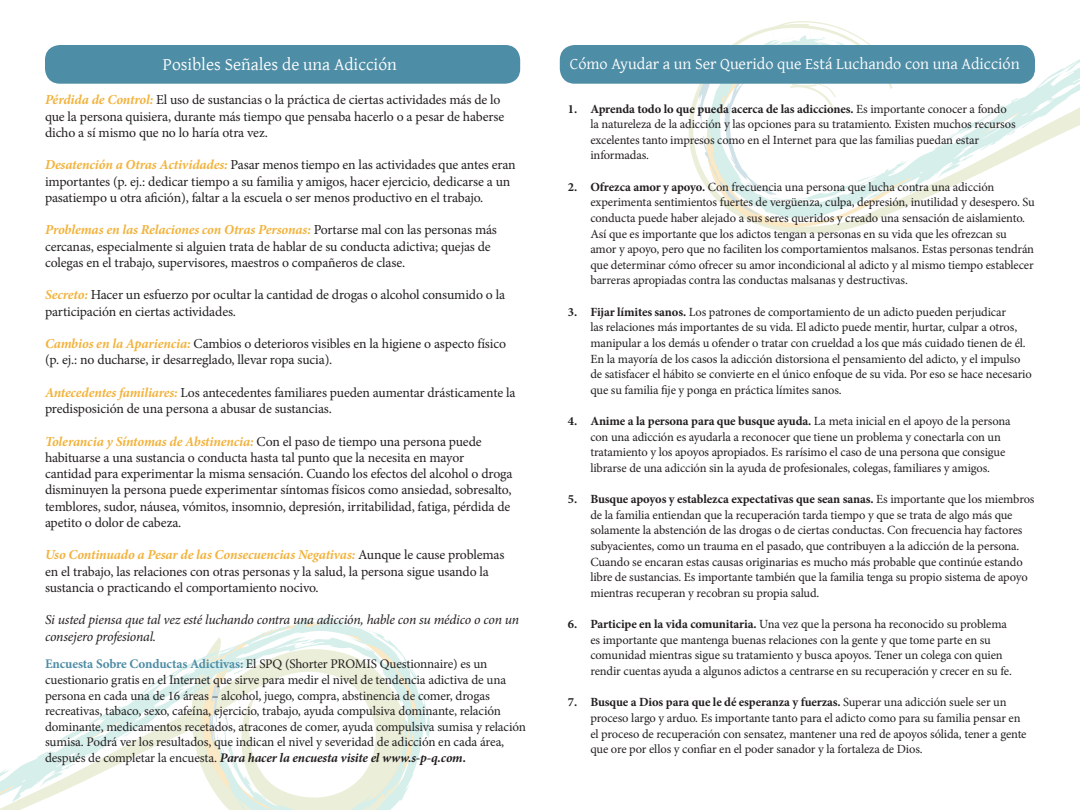
<style>
.page{position:relative;width:1080px;height:810px;background:#fff}
.page>*{position:absolute;margin:0;border:0;box-sizing:border-box;transform-origin:0 0}
.t1{font:17.5px "Gentium";color:#fff}
.t2{font:16.25px "Gentium";color:#fff}
.t3{font:13.75px/16.2px "Minion Pro";letter-spacing:-.01em;color:#231f20}
.t4{font:italic 13.75px/16.2px "Minion Pro";letter-spacing:-.02em;color:#231f20}
.t5{font:13.12px/15.6px "Minion Pro";letter-spacing:-.01em;color:#231f20}
.t6{font:12.5px/15.6px "Minion Pro";letter-spacing:-.01em;color:#231f20}
.s1{font-weight:700;font-style:italic;color:#f2b33d}
.s2{font-weight:700;color:#4e8da6}
.s3{font-weight:700;font-style:italic}
.s4{font-weight:700}
</style>
<div class="page">
<svg style="left:0;top:618px;width:430px;height:192px"></svg>
<svg style="left:209px;top:681px;width:21px;height:70px"></svg>
<svg style="left:112px;top:707px;width:6px;height:4px"></svg>
<svg style="left:88px;top:719px;width:13px;height:8px"></svg>
<svg style="left:51px;top:741px;width:10px;height:6px"></svg>
<svg style="left:109px;top:739px;width:10px;height:5px"></svg>
<div style="left:45px;top:45px;width:475px;height:39px;background:#4e8da6;border-radius:15px"></div>
<svg style="left:688px;top:88px;width:10px;height:84px"></svg>
<svg style="left:732px;top:21px;width:348px;height:208px"></svg>
<svg style="left:1010px;top:98px;width:6px;height:5px"></svg>
<svg style="left:986px;top:111px;width:12px;height:7px"></svg>
<svg style="left:949px;top:133px;width:9px;height:5px"></svg>
<svg style="left:1007px;top:130px;width:9px;height:6px"></svg>
<svg style="left:698px;top:84px;width:79px;height:131px"></svg>
<div style="left:560px;top:45px;width:475px;height:39px;background:#4e8da6;border-radius:15px"></div>
<p class="t1" style="left:163px;top:52px;width:235px">Posibles Señales de una Adicción</p>
<p class="t3" style="left:45px;top:92px;width:461px"><span class="s1">Pérdida de Control:</span> El uso de sustancias o la práctica de ciertas actividades más de lo que la persona quisiera, durante más tiempo que pensaba hacerlo o a pesar de haberse dicho a sí mismo que no lo haría otra vez.</p>
<p class="t3" style="left:45px;top:157px;width:472px"><span class="s1">Desatención a Otras Actividades:</span> Pasar menos tiempo en las actividades que antes eran importantes (p. ej.: dedicar tiempo a su familia y amigos, hacer ejercicio, dedicarse a un pasatiempo u otra afición), faltar a la escuela o ser menos productivo en el trabajo.</p>
<p class="t3" style="left:45px;top:222px;width:453px"><span class="s1">Problemas en las Relaciones con Otras Personas:</span> Portarse mal con las personas más cercanas, especialmente si alguien trata de hablar de su conducta adictiva; quejas de colegas en el trabajo, supervisores, maestros o compañeros de clase.</p>
<p class="t3" style="left:45px;top:287px;width:462px"><span class="s1">Secreto:</span> Hacer un esfuerzo por ocultar la cantidad de drogas o alcohol consumido o la participación en ciertas actividades.</p>
<p class="t3" style="left:45px;top:336px;width:463px"><span class="s1">Cambios en la Apariencia:</span> Cambios o deterioros visibles en la higiene o aspecto físico (p. ej.: no ducharse, ir desarreglado, llevar ropa sucia).</p>
<p class="t3" style="left:45px;top:384px;width:472px"><span class="s1">Antecedentes familiares:</span> Los antecedentes familiares pueden aumentar drásticamente la predisposición de una persona a abusar de sustancias.</p>
<p class="t3" style="left:45px;top:433px;width:469px"><span class="s1">Tolerancia y Síntomas de Abstinencia:</span> Con el paso de tiempo una persona puede habituarse a una sustancia o conducta hasta tal punto que la necesita en mayor cantidad para experimentar la misma sensación. Cuando los efectos del alcohol o droga disminuyen la persona puede experimentar síntomas físicos como ansiedad, sobresalto, temblores, sudor, náusea, vómitos, insomnio, depresión, irritabilidad, fatiga, pérdida de apetito o dolor de cabeza.</p>
<p class="t3" style="left:45px;top:547px;width:461px"><span class="s1">Uso Continuado a Pesar de las Consecuencias Negativas:</span> Aunque le cause problemas en el trabajo, las relaciones con otras personas y la salud, la persona sigue usando la sustancia o practicando el comportamiento nocivo.</p>
<p class="t4" style="left:45px;top:612px;width:476px">Si usted piensa que tal vez esté luchando contra una adicción, hable con su médico o con un consejero profesional.</p>
<p class="t5" style="left:45px;top:656px;width:482px"><span class="s2">Encuesta Sobre Conductas Adictivas:</span> El SPQ (Shorter PROMIS Questionnaire) es un cuestionario gratis en el Internet que sirve para medir el nivel de tendencia adictiva de una persona en cada una de 16 áreas – alcohol, juego, compra, abstinencia de comer, drogas recreativas, tabaco, sexo, cafeína, ejercicio, trabajo, ayuda compulsiva dominante, relación dominante, medicamentos recetados, atracones de comer, ayuda compulsiva sumisa y relación sumisa. Podrá ver los resultados, que indican el nivel y severidad de adicción en cada área, después de completar la encuesta. <span class="s3">Para hacer la encuesta visite el www.s-p-q.com.</span></p>
<p class="t2" style="left:570px;top:52px;width:452px">Cómo Ayudar a un Ser Querido que Está Luchando con una Adicción</p>
<p class="t6" style="left:590px;top:101px;width:427px;text-indent:-22px"><span class="s4">1. Aprenda todo lo que pueda acerca de las adicciones.</span> Es importante conocer a fondo la natureleza de la adicción y las opciones para su tratamiento. Existen muchos recursos excelentes tanto impresos como en el Internet para que las familias puedan estar informadas.</p>
<p class="t6" style="left:590px;top:179px;width:446px;text-indent:-22px"><span class="s4">2. Ofrezca amor y apoyo.</span> Con frecuencia una persona que lucha contra una adicción experimenta sentimientos fuertes de vergüenza, culpa, depresión, inutilidad y desespero. Su conducta puede haber alejado a sus seres queridos y creado una sensación de aislamiento.<br>Así que es importante que los adictos tengan a personas en su vida que les ofrezcan su amor y apoyo, pero que no faciliten los comportamientos malsanos. Estas personas tendrán que determinar cómo ofrecer su amor incondicional al adicto y al mismo tiempo establecer barreras apropiadas contra las conductas malsanas y destructivas.</p>
<p class="t6" style="left:590px;top:304px;width:443px;text-indent:-22px"><span class="s4">3. Fijar límites sanos.</span> Los patrones de comportamiento de un adicto pueden perjudicar<br>las relaciones más importantes de su vida. El adicto puede mentir, hurtar, culpar a otros, manipular a los demás u ofender o tratar con crueldad a los que más cuidado tienen de él.<br>En la mayoría de los casos la adicción distorsiona el pensamiento del adicto, y el impulso de satisfacer el hábito se convierte en el único enfoque de su vida. Por eso se hace necesario que su familia fije y ponga en práctica límites sanos.</p>
<p class="t6" style="left:590px;top:413px;width:422px;text-indent:-22px"><span class="s4">4. Anime a la persona para que busque ayuda.</span> La meta inicial en el apoyo de la persona con una adicción es ayudarla a reconocer que tiene un problema y conectarla con un tratamiento y los apoyos apropiados. Es rarísimo el caso de una persona que consigue librarse de una adicción sin la ayuda de profesionales, colegas, familiares y amigos.</p>
<p class="t6" style="left:590px;top:491px;width:446px;text-indent:-22px"><span class="s4">5. Busque apoyos y establezca expectativas que sean sanas.</span> Es importante que los miembros de la familia entiendan que la recuperación tarda tiempo y que se trata de algo más que solamente la abstención de las drogas o de ciertas conductas. Con frecuencia hay factores subyacientes, como un trauma en el pasado, que contribuyen a la adicción de la persona.<br>Cuando se encaran estas causas originarias es mucho más probable que continúe estando libre de sustancias. Es importante también que la familia tenga su propio sistema de apoyo mientras recuperan y recobran su propia salud.</p>
<p class="t6" style="left:590px;top:616px;width:423px;text-indent:-22px"><span class="s4">6. Participe en la vida comunitaria.</span> Una vez que la persona ha reconocido su problema es importante que mantenga buenas relaciones con la gente y que tome parte en su comunidad mientras sigue su tratamiento y busca apoyos. Tener un colega con quien rendir cuentas ayuda a algunos adictos a centrarse en su recuperación y crecer en su fe.</p>
<p class="t6" style="left:590px;top:695px;width:438px;text-indent:-22px"><span class="s4">7. Busque a Dios para que le dé esperanza y fuerzas.</span> Superar una adicción suele ser un proceso largo y arduo. Es importante tanto para el adicto como para su familia pensar en el proceso de recuperación con sensatez, mantener una red de apoyos sólida, tener a gente que ore por ellos y confiar en el poder sanador y la fortaleza de Dios.</p>
</div>
